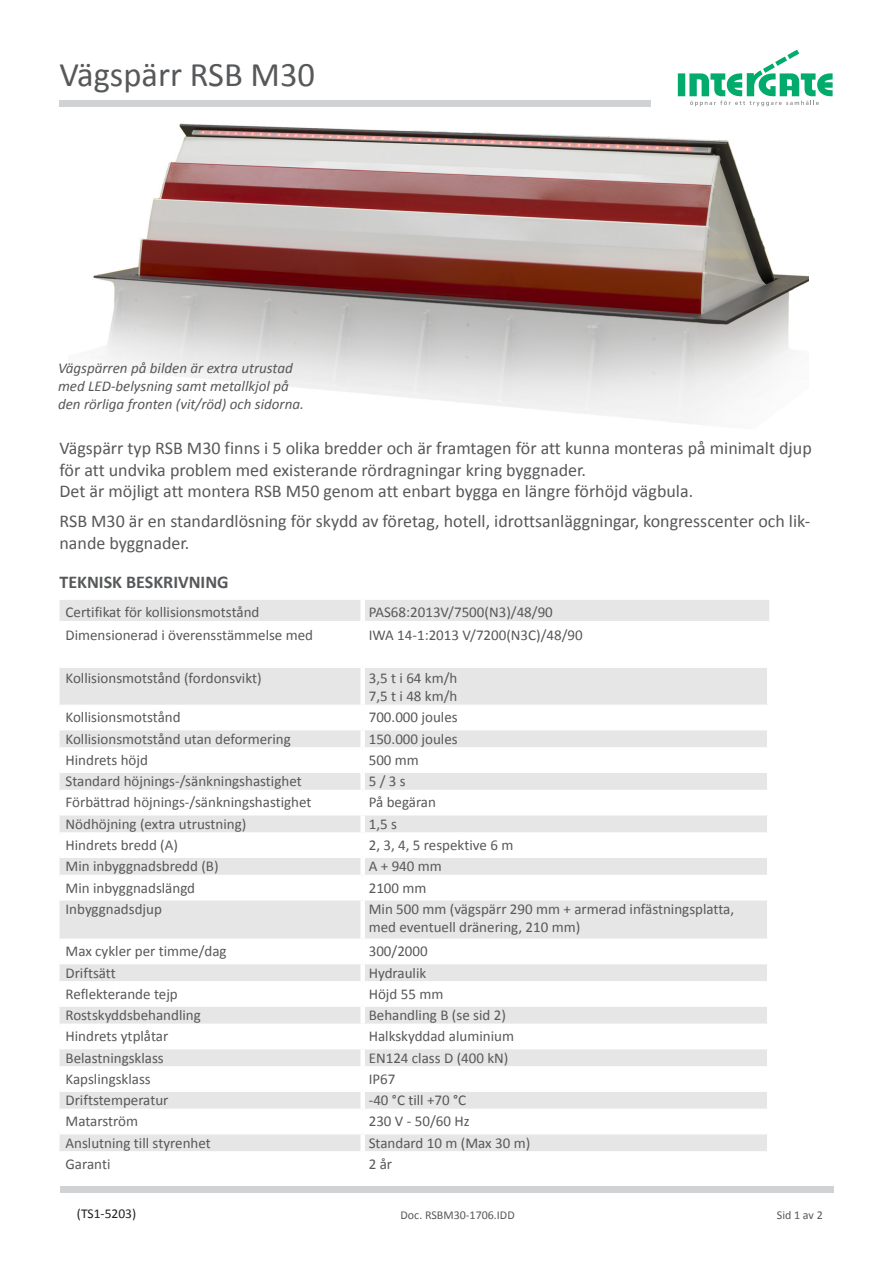
<style>
.page{position:relative;width:893px;height:1263px;background:#fff}
.page>*{position:absolute;margin:0;border:0;box-sizing:border-box;transform-origin:0 0}
.TS_Rubrik{font:34.5px "Calibri";color:#57585a}
.TS_Brödtext{font:18px/21.6px "Calibri";color:#57585a}
.TS_Brödtext-2{font:700 18px "Calibri";color:#57585a}
.TS_Brödtext-3{font:15px/18px "Calibri";color:#57585a}
.t1{font:italic 15px/18px "Calibri";color:#57585a}
.TS_Sidfot_V{font:13.5px "Calibri";color:#231f20}
.TS_Sidfot_C{font:12px "Calibri";color:#57585a}
</style>
<div class="page">
<div style="left:678px;top:73px;width:7px;height:23px;background:#00ab6b"></div>
<svg style="left:689px;top:50px;width:144px;height:56px"></svg>
<div style="left:60px;top:100px;width:591px;height:6px;background:#d1d2d4"></div>
<div style="left:60px;top:1186px;width:773px;height:7px;background:#d1d2d4"></div>
<img style="left:91px;top:123px;width:717px;height:301px">
<div style="left:60px;top:600px;width:709px;height:105px;background:#e6e6e6"></div>
<svg style="left:60px;top:625px;width:709px;height:38px"></svg>
<svg style="left:60px;top:730px;width:707px;height:421px;fill:#e6e6e6"></svg>
<hr style="left:767px;top:668px;width:4px;height:37px;background:#fff">
<hr style="left:60px;top:621px;width:303px;height:4px;background:#fff">
<hr style="left:363px;top:621px;width:406px;height:4px;background:#fff">
<div style="left:60px;top:663px;width:303px;height:5px;background:#fff"></div>
<div style="left:363px;top:663px;width:408px;height:5px;background:#fff"></div>
<div style="left:360px;top:668px;width:5px;height:37px;background:#fff"></div>
<div style="left:360px;top:730px;width:5px;height:17px;background:#fff"></div>
<div style="left:60px;top:747px;width:303px;height:5px;background:#fff"></div>
<div style="left:363px;top:747px;width:408px;height:5px;background:#fff"></div>
<div style="left:360px;top:752px;width:5px;height:16px;background:#fff"></div>
<div style="left:60px;top:768px;width:303px;height:5px;background:#fff"></div>
<div style="left:363px;top:768px;width:408px;height:5px;background:#fff"></div>
<div style="left:360px;top:773px;width:5px;height:17px;background:#fff"></div>
<hr style="left:60px;top:790px;width:303px;height:4px;background:#fff">
<hr style="left:363px;top:790px;width:408px;height:4px;background:#fff">
<div style="left:360px;top:794px;width:5px;height:17px;background:#fff"></div>
<hr style="left:60px;top:811px;width:303px;height:4px;background:#fff">
<hr style="left:363px;top:811px;width:408px;height:4px;background:#fff">
<div style="left:360px;top:815px;width:5px;height:17px;background:#fff"></div>
<div style="left:60px;top:832px;width:303px;height:5px;background:#fff"></div>
<div style="left:363px;top:832px;width:408px;height:5px;background:#fff"></div>
<div style="left:360px;top:837px;width:5px;height:16px;background:#fff"></div>
<div style="left:60px;top:853px;width:303px;height:5px;background:#fff"></div>
<div style="left:363px;top:853px;width:408px;height:5px;background:#fff"></div>
<div style="left:360px;top:858px;width:5px;height:17px;background:#fff"></div>
<hr style="left:60px;top:875px;width:303px;height:4px;background:#fff">
<hr style="left:363px;top:875px;width:408px;height:4px;background:#fff">
<div style="left:360px;top:879px;width:5px;height:17px;background:#fff"></div>
<hr style="left:60px;top:896px;width:303px;height:4px;background:#fff">
<hr style="left:363px;top:896px;width:408px;height:4px;background:#fff">
<div style="left:360px;top:900px;width:5px;height:38px;background:#fff"></div>
<div style="left:60px;top:938px;width:303px;height:5px;background:#fff"></div>
<div style="left:363px;top:938px;width:408px;height:5px;background:#fff"></div>
<div style="left:360px;top:943px;width:5px;height:17px;background:#fff"></div>
<hr style="left:60px;top:960px;width:303px;height:4px;background:#fff">
<hr style="left:363px;top:960px;width:408px;height:4px;background:#fff">
<div style="left:360px;top:964px;width:5px;height:17px;background:#fff"></div>
<hr style="left:60px;top:981px;width:303px;height:4px;background:#fff">
<hr style="left:363px;top:981px;width:408px;height:4px;background:#fff">
<div style="left:360px;top:985px;width:5px;height:17px;background:#fff"></div>
<div style="left:60px;top:1002px;width:303px;height:5px;background:#fff"></div>
<div style="left:363px;top:1002px;width:408px;height:5px;background:#fff"></div>
<div style="left:360px;top:1007px;width:5px;height:16px;background:#fff"></div>
<div style="left:60px;top:1023px;width:303px;height:5px;background:#fff"></div>
<div style="left:363px;top:1023px;width:408px;height:5px;background:#fff"></div>
<div style="left:360px;top:1028px;width:5px;height:17px;background:#fff"></div>
<hr style="left:60px;top:1045px;width:303px;height:4px;background:#fff">
<hr style="left:363px;top:1045px;width:408px;height:4px;background:#fff">
<div style="left:360px;top:1049px;width:5px;height:17px;background:#fff"></div>
<div style="left:60px;top:1066px;width:303px;height:5px;background:#fff"></div>
<div style="left:363px;top:1066px;width:408px;height:5px;background:#fff"></div>
<div style="left:360px;top:1071px;width:5px;height:16px;background:#fff"></div>
<div style="left:60px;top:1087px;width:303px;height:5px;background:#fff"></div>
<div style="left:363px;top:1087px;width:408px;height:5px;background:#fff"></div>
<div style="left:360px;top:1092px;width:5px;height:17px;background:#fff"></div>
<hr style="left:60px;top:1109px;width:303px;height:4px;background:#fff">
<hr style="left:363px;top:1109px;width:408px;height:4px;background:#fff">
<div style="left:360px;top:1113px;width:5px;height:17px;background:#fff"></div>
<hr style="left:60px;top:1130px;width:303px;height:4px;background:#fff">
<hr style="left:363px;top:1130px;width:408px;height:4px;background:#fff">
<div style="left:360px;top:1134px;width:5px;height:17px;background:#fff"></div>
<div style="left:360px;top:600px;width:5px;height:21px;background:#fff"></div>
<div style="left:360px;top:625px;width:5px;height:38px;background:#fff"></div>
<p class="TS_Rubrik" style="left:60px;top:53px;width:257px">Vägspärr RSB M30</p>
<p class="t1" style="left:58px;top:359px;width:247px">Vägspärren på bilden är extra utrustad med LED-belysning samt metallkjol på den rörliga fronten (vit/röd) och sidorna.</p>
<p class="TS_Brödtext" style="left:60px;top:437px;width:754px">Vägspärr typ RSB M30 finns i 5 olika bredder och är framtagen för att kunna monteras på minimalt djup för att undvika problem med existerande rördragningar kring byggnader.<br>Det är möjligt att montera RSB M50 genom att enbart bygga en längre förhöjd vägbula.</p>
<p class="TS_Brödtext" style="left:60px;top:511px;width:752px">RSB M30 är en standardlösning för skydd av företag, hotell, idrottsanläggningar, kongresscenter och lik&shy;nande byggnader.</p>
<p class="TS_Brödtext-2" style="left:60px;top:570px;width:171px">TEKNISK BESKRIVNING</p>
<p class="TS_Brödtext-3" style="left:66px;top:603px;width:195px">Certifikat för kollisionsmotstånd</p>
<p class="TS_Brödtext-3" style="left:369px;top:603px;width:186px">PAS68:2013V/7500(N3)/48/90</p>
<p class="TS_Brödtext-3" style="left:66px;top:626px;width:249px">Dimensionerad i överensstämmelse med</p>
<p class="TS_Brödtext-3" style="left:369px;top:626px;width:216px">IWA 14-1:2013 V/7200(N3C)/48/90</p>
<p class="TS_Brödtext-3" style="left:66px;top:669px;width:198px">Kollisionsmotstånd (fordonsvikt)</p>
<p class="TS_Brödtext-3" style="left:369px;top:669px;width:90px">3,5 t i 64 km/h<br>7,5 t i 48 km/h</p>
<p class="TS_Brödtext-3" style="left:66px;top:708px;width:117px">Kollisionsmotstånd</p>
<p class="TS_Brödtext-3" style="left:369px;top:708px;width:90px">700.000 joules</p>
<p class="TS_Brödtext-3" style="left:66px;top:730px;width:227px">Kollisionsmotstånd utan deformering</p>
<p class="TS_Brödtext-3" style="left:369px;top:730px;width:90px">150.000 joules</p>
<p class="TS_Brödtext-3" style="left:66px;top:751px;width:84px">Hindrets höjd</p>
<p class="TS_Brödtext-3" style="left:369px;top:751px;width:52px">500 mm</p>
<p class="TS_Brödtext-3" style="left:66px;top:772px;width:238px">Standard höjnings-/sänkningshastighet</p>
<p class="TS_Brödtext-3" style="left:369px;top:772px;width:39px">5 / 3 s</p>
<p class="TS_Brödtext-3" style="left:66px;top:793px;width:248px">Förbättrad höjnings-/sänkningshastighet</p>
<p class="TS_Brödtext-3" style="left:369px;top:793px;width:69px">På begäran</p>
<p class="TS_Brödtext-3" style="left:66px;top:815px;width:182px">Nödhöjning (extra utrustning)</p>
<p class="TS_Brödtext-3" style="left:369px;top:815px;width:30px">1,5 s</p>
<p class="TS_Brödtext-3" style="left:66px;top:836px;width:114px">Hindrets bredd (A)</p>
<p class="TS_Brödtext-3" style="left:369px;top:836px;width:146px">2, 3, 4, 5 respektive 6 m</p>
<p class="TS_Brödtext-3" style="left:66px;top:857px;width:155px">Min inbyggnadsbredd (B)</p>
<p class="TS_Brödtext-3" style="left:369px;top:857px;width:75px">A + 940 mm</p>
<p class="TS_Brödtext-3" style="left:66px;top:878px;width:131px">Min inbyggnadslängd</p>
<p class="TS_Brödtext-3" style="left:369px;top:878px;width:59px">2100 mm</p>
<p class="TS_Brödtext-3" style="left:66px;top:900px;width:98px">Inbyggnadsdjup</p>
<p class="TS_Brödtext-3" style="left:369px;top:900px;width:367px">Min 500 mm (vägspärr 290 mm + armerad infästningsplatta, med eventuell dränering, 210 mm)</p>
<p class="TS_Brödtext-3" style="left:66px;top:942px;width:163px">Max cykler per timme/dag</p>
<p class="TS_Brödtext-3" style="left:369px;top:942px;width:61px">300/2000</p>
<p class="TS_Brödtext-3" style="left:66px;top:964px;width:52px">Driftsätt</p>
<p class="TS_Brödtext-3" style="left:369px;top:964px;width:59px">Hydraulik</p>
<p class="TS_Brödtext-3" style="left:66px;top:985px;width:114px">Reflekterande tejp</p>
<p class="TS_Brödtext-3" style="left:369px;top:985px;width:76px">Höjd 55 mm</p>
<p class="TS_Brödtext-3" style="left:66px;top:1006px;width:137px">Rostskyddsbehandling</p>
<p class="TS_Brödtext-3" style="left:369px;top:1006px;width:139px">Behandling B (se sid 2)</p>
<p class="TS_Brödtext-3" style="left:66px;top:1027px;width:104px">Hindrets ytplåtar</p>
<p class="TS_Brödtext-3" style="left:369px;top:1027px;width:147px">Halkskyddad aluminium</p>
<p class="TS_Brödtext-3" style="left:66px;top:1049px;width:100px">Belastningsklass</p>
<p class="TS_Brödtext-3" style="left:369px;top:1049px;width:141px">EN124 class D (400 kN)</p>
<p class="TS_Brödtext-3" style="left:66px;top:1070px;width:87px">Kapslingsklass</p>
<p class="TS_Brödtext-3" style="left:369px;top:1070px;width:28px">IP67</p>
<p class="TS_Brödtext-3" style="left:66px;top:1091px;width:104px">Driftstemperatur</p>
<p class="TS_Brödtext-3" style="left:369px;top:1091px;width:99px">-40 °C till +70 °C</p>
<p class="TS_Brödtext-3" style="left:66px;top:1112px;width:74px">Matarström</p>
<p class="TS_Brödtext-3" style="left:369px;top:1112px;width:102px">230 V - 50/60 Hz</p>
<p class="TS_Brödtext-3" style="left:66px;top:1134px;width:147px">Anslutning till styrenhet</p>
<p class="TS_Brödtext-3" style="left:369px;top:1134px;width:163px">Standard 10 m (Max 30 m)</p>
<p class="TS_Brödtext-3" style="left:66px;top:1155px;width:46px">Garanti</p>
<p class="TS_Brödtext-3" style="left:369px;top:1155px;width:25px">2 år</p>
<p class="TS_Sidfot_V" style="left:77px;top:1205px;width:61px">(TS1-5203)</p>
<p class="TS_Sidfot_C" style="left:401px;top:1207px;width:116px">Doc. RSBM30-1706.IDD</p>
<p class="TS_Sidfot_C" style="left:777px;top:1207px;width:47px">Sid 1 av 2</p>
</div>
